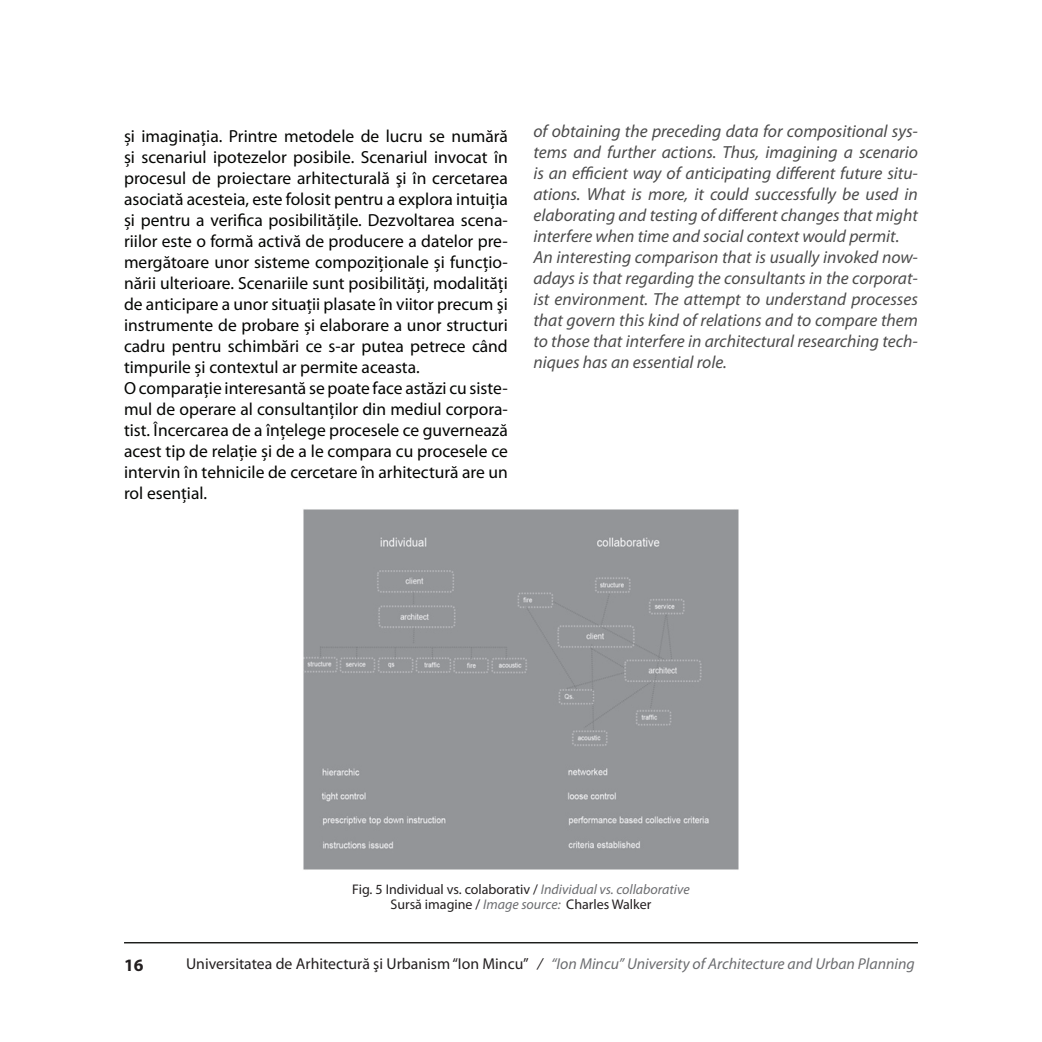
<style>
.page{position:relative;width:1042px;height:1042px;background:#fff}
.page>*{position:absolute;margin:0;border:0;box-sizing:border-box;transform-origin:0 0}
.t1{font:17.5px/21px "Myriad Pro";color:#040503}
.t2{font:italic 17.5px/21px "Myriad Pro";color:#4c4c4c}
.t3{font:700 17.5px "Myriad Pro";color:#231f20}
.t4{font:italic 15.75px "Myriad Pro";color:#6c6d70}
.t5{font:14px/15.8px "Myriad Pro";color:#231f20;text-align:center}
.s1{font-style:italic;color:#6c6d70}
.s2{font-style:normal;color:#231f20}
.s3{color:#231f20}
</style>
<div class="page">
<hr style="left:124px;top:942px;width:794px;height:1px;background:#040503">
<div style="left:303px;top:509px;width:436px;height:361px;background:#939598"></div>
<p class="t1" style="left:124px;top:125px;width:385px">şi imaginaţia. Printre metodele de lucru se numără şi scenariul ipotezelor posibile. Scenariul invocat în procesul de proiectare arhitecturală şi în cercetarea asociată acesteia, este folosit pentru a explora intuiţia şi pentru a verifica posibilităţile. Dezvoltarea scena&shy;riilor este o formă activă de producere a datelor pre&shy;mergătoare unor sisteme compoziţionale şi funcţio&shy;nării ulterioare. Scenariile sunt posibilităţi, modalităţi de anticipare a unor situaţii plasate în viitor precum şi instrumente de probare şi elaborare a unor structuri cadru pentru schimbări ce s-ar putea petrece când timpurile şi contextul ar permite aceasta.<br>O comparaţie interesantă se poate face astăzi cu siste&shy;mul de operare al consultanţilor din mediul corpora&shy;tist. Încercarea de a înţelege procesele ce guvernează acest tip de relaţie şi de a le compara cu procesele ce intervin în tehnicile de cercetare în arhitectură are un rol esenţial.</p>
<p class="t2" style="left:533px;top:120px;width:386px">of obtaining the preceding data for compositional sys&shy;tems and further actions. Thus, imagining a scenario is an efficient way of anticipating different future situ&shy;ations. What is more, it could successfully be used in elaborating and testing of different changes that might interfere when time and social context would permit.<br>An interesting comparison that is usually invoked now&shy;adays is that regarding the consultants in the corporat&shy;ist environment. The attempt to understand processes that govern this kind of relations and to compare them to those that interfere in architectural researching tech&shy;niques has an essential role.</p>
<p class="t5" style="left:352px;top:881px;width:339px">Fig. 5 Individual vs. colaborativ / <span class="s1">Individual vs. collaborative<br></span>Sursă imagine / <span class="s1">Image source:</span> Charles Walker</p>
<p class="t3" style="left:124px;top:953px;width:21px">16</p>
<p class="t4" style="left:186px;top:954px;width:730px"><span class="s2">Universitatea de Arhitectură şi Urbanism “Ion Mincu”</span> <span class="s3">/</span> “Ion Mincu” University of Architecture and Urban Planning</p>
</div>
